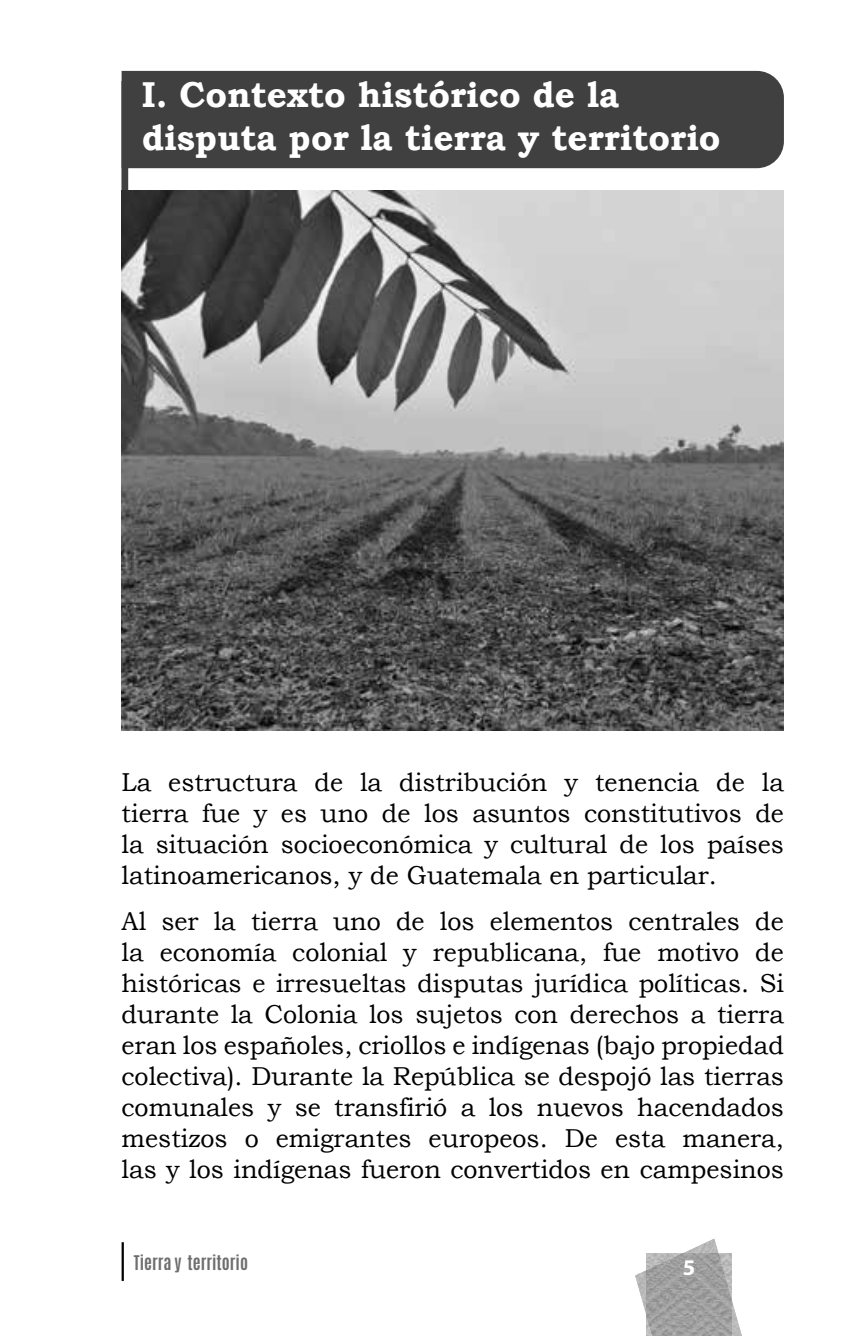
<style>
.page{position:relative;width:865px;height:1336px;background:#fff}
.page>*{position:absolute;margin:0;border:0;box-sizing:border-box;transform-origin:0 0}
.t1{font:700 36px/43.2px "Bookman Old Style";color:#fff}
.t2{font:700 31.5px "Myriad Arabic";color:#fff}
.t3{font:25.88px/31.1px "Bookman Old Style";color:#000;text-align:justify}
.t4{font:700 16.88px "Antonio";color:#6e6e6e}
</style>
<div class="page">
<img style="left:635px;top:1238px;width:107px;height:98px">
<img style="left:646px;top:1254px;width:85px;height:82px">
<hr style="left:122px;top:1242px;width:2px;height:39px;background:#000">
<div style="left:122px;top:71px;width:661px;height:97px;background:#404040"></div>
<div style="left:121px;top:81px;width:7px;height:118px;background:#404040"></div>
<img style="left:122px;top:191px;width:661px;height:539px">
<h1 class="t1" style="left:142px;top:73px;width:580px">I. Contexto histórico de la disputa por la tierra y territorio</h1>
<p class="t3" style="left:122px;top:766px;width:663px">La estructura de la distribución y tenencia de la tierra fue y es uno de los asuntos constitutivos de la situación socioeconómica y cultural de los países latinoamericanos, y de Guatemala en particular.</p>
<p class="t3" style="left:122px;top:905px;width:663px">Al ser la tierra uno de los elementos centrales de la economía colonial y republicana, fue motivo de históricas e irresueltas disputas jurídica políticas. Si durante la Colonia los sujetos con derechos a tierra eran los españoles, criollos e indígenas (bajo propiedad colectiva). Durante la República se despojó las tierras comunales y se transfirió a los nuevos hacendados mestizos o emigrantes europeos. De esta manera, las y los indígenas fueron convertidos en campesinos</p>
<p class="t4" style="left:134px;top:1249px;width:115px">Tierra y territorio</p>
<p class="t2" style="left:682px;top:1245px;width:14px">5</p>
</div>
